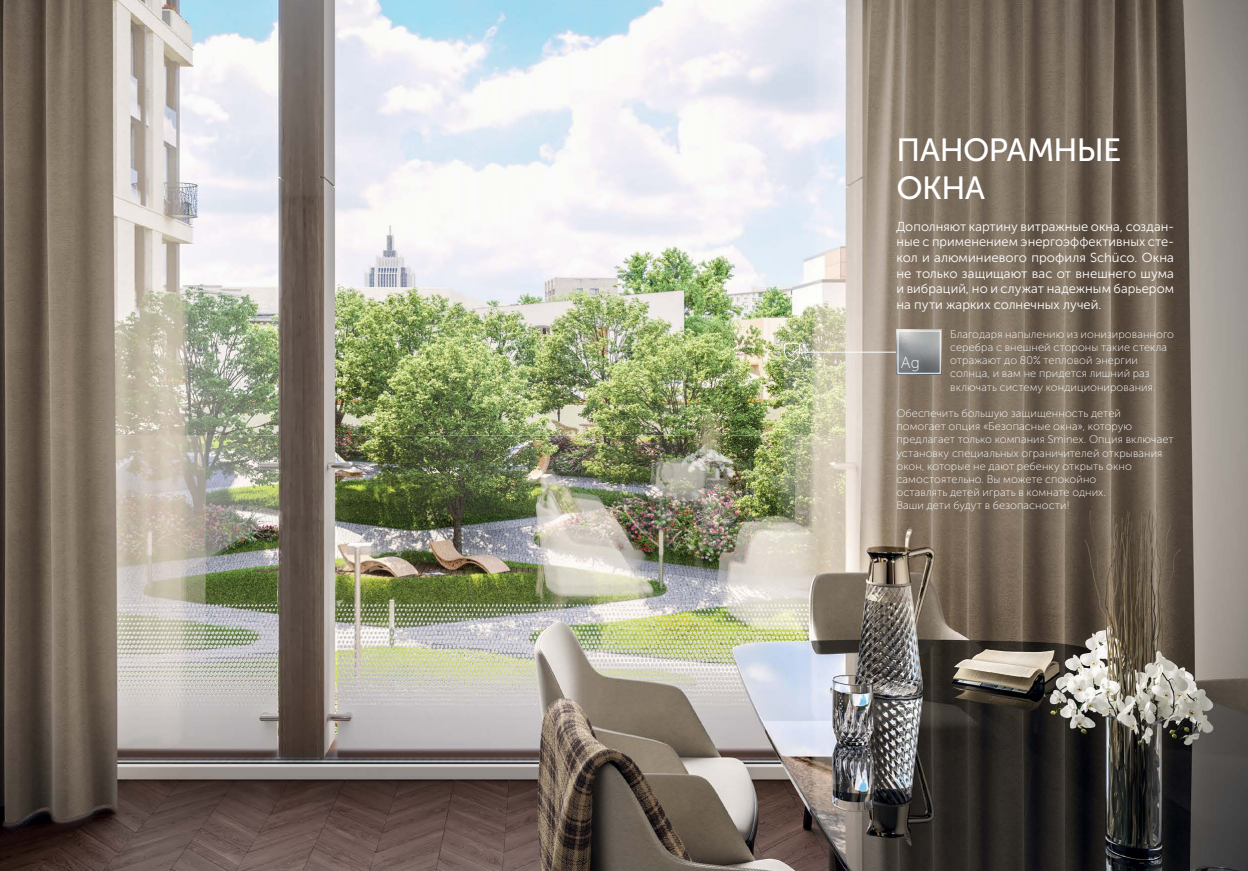
<style>
.page{position:relative;width:1248px;height:871px;background:#fff}
.page>*{position:absolute;margin:0;border:0;box-sizing:border-box;transform-origin:0 0}
.t1{font:32px/38.4px "Museo Sans Cyrl 500";letter-spacing:-.02em;color:#fff}
.t2{font:15.8px "Museo Sans Cyrl 100";color:#fff}
.t3{font:13px/15.6px "Museo Sans Cyrl 300";letter-spacing:.005em;color:#fff;text-align:justify}
.t4{font:11px/13.2px "Museo Sans Cyrl 100";letter-spacing:.01em;color:#fff}
</style>
<div class="page">
<img style="left:0;top:0;width:1247px;height:870px">
<hr style="left:799px;top:351px;width:98px;height:1px;background:#fff">
<img style="left:896px;top:329px;width:45px;height:46px">
<div style="left:897px;top:330px;width:43px;height:43px;border:1px solid #fff"></div>
<svg style="left:784px;top:342px;width:16px;height:20px"></svg>
<h1 class="t1" style="left:896px;top:131px;width:226px">ПАНОРАМНЫЕ<br>ОКНА</h1>
<p class="t3" style="left:896px;top:218px;width:279px">Дополняют картину витражные окна, создан&shy;ные с применением энергоэффективных сте&shy;кол и алюминиевого профиля Schüco. Окна не только защищают вас от внешнего шума и вибраций, но и служат надежным барьером на пути жарких солнечных лучей.</p>
<p class="t4" style="left:950px;top:327px;width:225px">Благодаря напылению из ионизированного серебра с внешней стороны такие стекла отражают до 80% тепловой энергии солнца, и вам не придется лишний раз включать систему кондиционирования.</p>
<p class="t4" style="left:896px;top:406px;width:279px">Обеспечить большую защищенность детей<br>помогает опция «Безопасные окна», которую предлагает только компания Sminex. Опция включает установку специальных ограничителей открывания окон, которые не дают ребенку открыть окно самостоятельно. Вы можете спокойно<br>оставлять детей играть в комнате одних.<br>Ваши дети будут в безопасности!</p>
<h2 class="t2" style="left:900px;top:354px;width:20px">Ag</h2>
</div>
